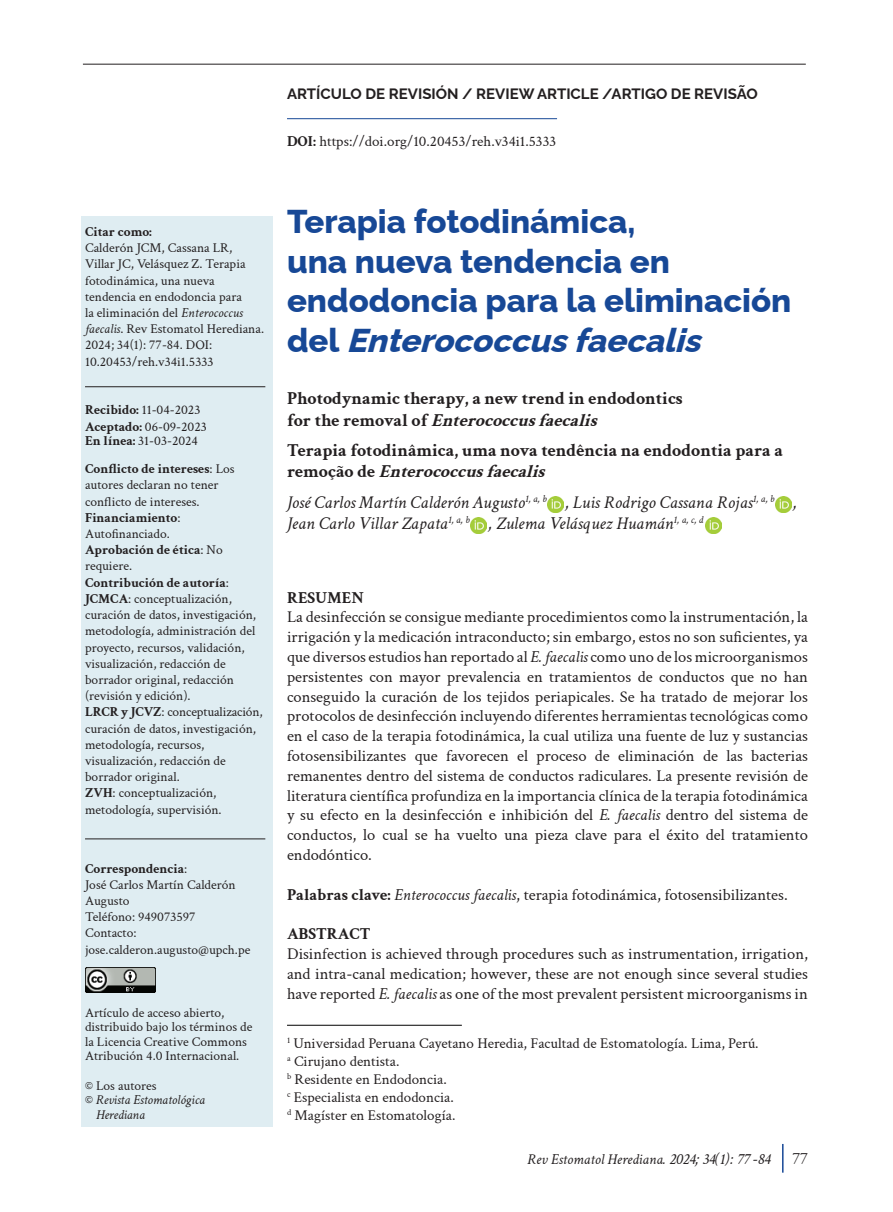
<style>
.page{position:relative;width:893px;height:1212px;background:#fff}
.page>*{position:absolute;margin:0;border:0;box-sizing:border-box;transform-origin:0 0}
.t1{font:800 33px/39.6px "Raleway";color:#174896}
.t2{font:700 18px/21.6px "Crimson Text";color:#231f20}
.t3{font:italic 18px/21.6px "Crimson Text";color:#231f20}
.t4{font:16.5px/19.8px "Crimson Text";color:#231f20;text-align:justify}
.t5{font:700 16.5px "Crimson Text";color:#231f20}
.t6{font:15.75px "Adobe Garamond Pro";color:#231f20}
.t7{font:15px/18px "Crimson Text";color:#231f20}
.t8{font:700 15px "Raleway";color:#231f20}
.t9{font:italic 15px "Crimson Text";color:#231f20}
.t10{font:13.5px/16.2px "Crimson Text";color:#231f20}
.t11{font:700 13.5px/28.2px "Crimson Text";color:#231f20}
.t12{font:italic 13.5px "Crimson Text";letter-spacing:-.01em;color:#231f20}
.s1{font-weight:700}
.s2{font-style:italic}
.s3{font-weight:400}
.s4{font-style:normal}
.s5{font-size:15.75px}
</style>
<div class="page">
<hr style="left:83px;top:64px;width:723px;height:1px;background:#231f20">
<svg style="left:782px;top:1144px;width:1px;height:28px"></svg>
<div style="left:81px;top:217px;width:191px;height:910px;background:#dfedf2"></div>
<hr style="left:287px;top:118px;width:270px;height:1px;background:#174896">
<img style="left:85px;top:967px;width:70px;height:25px">
<hr style="left:287px;top:1025px;width:175px;height:1px;background:#000">
<img style="left:548px;top:497px;width:16px;height:16px">
<img style="left:470px;top:518px;width:16px;height:16px">
<img style="left:776px;top:497px;width:16px;height:16px">
<img style="left:705px;top:518px;width:16px;height:16px">
<hr style="left:85px;top:386px;width:180px;height:1px;background:#231f20">
<hr style="left:85px;top:838px;width:180px;height:1px;background:#231f20">
<p class="t8" style="left:287px;top:82px;width:472px">ARTÍCULO DE REVISIÓN / REVIEW ARTICLE /ARTIGO DE REVISÃO</p>
<p class="t7" style="left:287px;top:132px;width:271px"><span class="s1">DOI:</span> https://doi.org/10.20453/reh.v34i1.5333</p>
<p class="t11" style="left:85px;top:216px;width:68px">Citar como:</p>
<p class="t10" style="left:85px;top:239px;width:181px">Calderón JCM, Cassana LR,<br>Villar JC, Velásquez Z. Terapia fotodinámica, una nueva tendencia en endodoncia para<br>la eliminación del <span class="s2">Enterococcus faecalis</span>. Rev Estomatol Herediana.<br>2024; 34(1): 77-84. DOI:<br>10.20453/reh.v34i1.5333</p>
<p class="t10" style="left:85px;top:401px;width:123px"><span class="s1">Recibido:</span> 11-04-2023<br><span class="s1">Aceptado:</span> 06-09-2023</p>
<p class="t11" style="left:85px;top:425px;width:151px">En línea: <span class="s3">31-03-2024<br></span>Conflicto de intereses<span class="s3">: Los</span></p>
<p class="t10" style="left:85px;top:476px;width:179px">autores declaran no tener conflicto de intereses.<br><span class="s1">Financiamiento</span>:<br>Autofinanciado.<br><span class="s1">Aprobación de ética</span>: No requiere.<br><span class="s1">Contribución de autoría</span>:<br><span class="s1">JCMCA</span>: conceptualización, curación de datos, investigación, metodología, administración del proyecto, recursos, validación, visualización, redacción de borrador original, redacción (revisión y edición).<br><span class="s1">LRCR y JCVZ</span>: conceptualización, curación de datos, investigación, metodología, recursos, visualización, redacción de borrador original.<br><span class="s1">ZVH</span>: conceptualización, metodología, supervisión.</p>
<p class="t10" style="left:85px;top:859px;width:167px"><span class="s1">Correspondencia</span>:<br>José Carlos Martín Calderón<br>Augusto<br>Teléfono: 949073597<br>Contacto: jose.calderon.augusto@upch.pe</p>
<p class="t10" style="left:85px;top:1004px;width:169px;line-height:14.5px">Artículo de acceso abierto, distribuido bajo los términos de la Licencia Creative Commons<br>Atribución 4.0 Internacional.</p>
<p class="t10" style="left:85px;top:1076px;width:73px">© Los autores</p>
<p class="t12" style="left:85px;top:1090px;width:122px"><span class="s4">©</span> Revista Estomatológica</p>
<p class="t12" style="left:97px;top:1105px;width:50px">Herediana</p>
<h1 class="t1" style="left:287px;top:198px;width:506px">Terapia fotodinámica,<br>una nueva tendencia en endodoncia para la eliminación d e l <span class="s2">Enterococcusfaecalis</span></h1>
<p class="t2" style="left:287px;top:386px;width:397px">Photodynamic therapy, a new trend in endodontics fo r t h e r e m o v a l o f <span class="s2">Enterococcusfaecalis</span></p>
<p class="t2" style="left:287px;top:438px;width:497px">Terapia fotodinâmica, uma nova tendência na endodontia para a r e m o ç ã o d e <span class="s2">Enterococcusfaecalis</span></p>
<p class="t3" style="left:287px;top:490px;width:511px">José Carlos Martín Calderón Augusto<sup>1,</sup> <sup>a,</sup> <sup>b</sup> , Luis Rodrigo Cassana Rojas<sup>1,</sup> <sup>a,</sup> <sup>b</sup> ,<br>Jean Carlo Villar Zapata<sup>1,</sup> <sup>a,</sup> <sup>b</sup> , Zulema Velásquez Huamán<sup>1,</sup> <sup>a,</sup> <sup>c,</sup> <sup>d</sup></p>
<p class="t5" style="left:287px;top:585px;width:79px">RESUMEN</p>
<p class="t4" style="left:287px;top:606px;width:522px">La desinfección se consigue mediante procedimientos como la instrumentación, la irrigación y la medicación intraconducto; sin embargo, estos no son suficientes, ya que diversos estudios han reportado al <span class="s2">E. faecalis</span> como uno de los microorganismos persistentes con mayor prevalencia en tratamientos de conductos que no han conseguido la curación de los tejidos periapicales. Se ha tratado de mejorar los protocolos de desinfección incluyendo diferentes herramientas tecnológicas como en el caso de la terapia fotodinámica, la cual utiliza una fuente de luz y sustancias fotosensibilizantes que favorecen el proceso de eliminación de las bacterias remanentes dentro del sistema de conductos radiculares. La presente revisión de literatura científica profundiza en la importancia clínica de la terapia fotodinámica y su efecto en la desinfección e inhibición del <span class="s2">E. faecalis</span> dentro del sistema de conductos, lo cual se ha vuelto una pieza clave para el éxito del tratamiento endodóntico.</p>
<p class="t4" style="left:287px;top:884px;width:502px"><span class="s1">Palabras clave:</span> <span class="s2">Enterococcus faecalis</span>, terapia fotodinámica, fotosensibilizantes.</p>
<p class="t5" style="left:287px;top:921px;width:85px">ABSTRACT</p>
<p class="t4" style="left:287px;top:943px;width:522px">Disinfection is achieved through procedures such as instrumentation, irrigation, and intra-canal medication; however, these are not enough since several studies have reported <span class="s2">E. faecalis</span> as one of the most prevalent persistent microorganisms in</p>
<p class="t7" style="left:287px;top:1033px;width:473px"><sup>1</sup> Universidad Peruana Cayetano Heredia, Facultad de Estomatología. Lima, Perú. <sup>a</sup> Cirujano dentista.<br><sup>b</sup> Residente en Endodoncia.<br><sup>c</sup> Especialista en endodoncia.<br><sup>d</sup> Magíster en Estomatología.</p>
<p class="t9" style="left:527px;top:1148px;width:245px">Rev Estomatol Herediana. <span class="s5">2024; 34(1): 77 -84</span></p>
<p class="t6" style="left:792px;top:1149px;width:17px">77</p>
</div>
